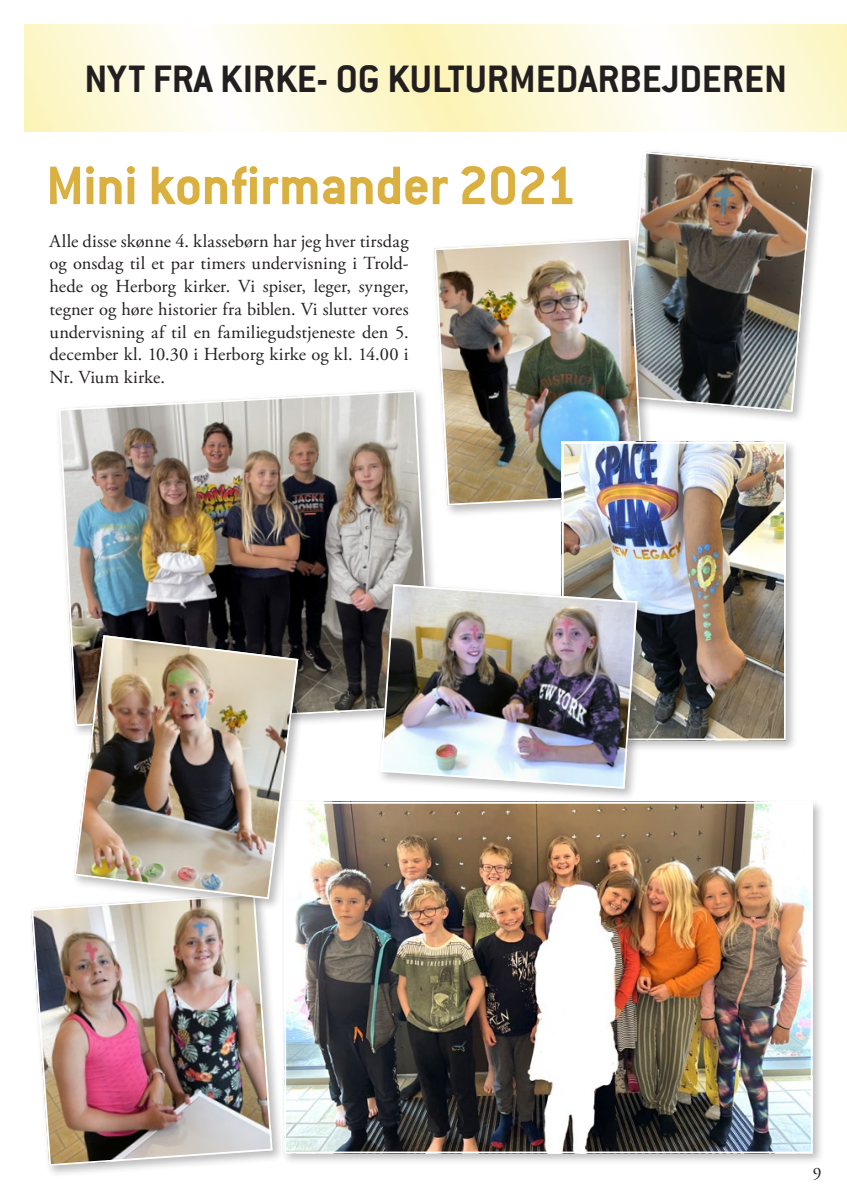
<style>
.page{position:relative;width:847px;height:1203px;background:#fff}
.page>*{position:absolute;margin:0;border:0;box-sizing:border-box;transform-origin:0 0}
.t1{font:700 59.5px "Conduit ITC";letter-spacing:-.015em;color:#dab040}
.t2{font:700 42px "Conduit ITC";color:#231f20}
.t3{font:18.38px/22.8px "Adobe Garamond Pro";letter-spacing:.005em;color:#231f20}
.t4{font:17.5px "Adobe Garamond Pro";color:#231f20}
</style>
<div class="page">
<svg style="left:25px;top:25px;width:822px;height:106px"></svg>
<img style="left:58px;top:390px;width:375px;height:332px">
<div style="left:619px;top:148px;width:207px;height:275px;background:#231f20;opacity:.3"></div>
<img style="left:621px;top:151px;width:194px;height:262px">
<div style="left:281px;top:798px;width:543px;height:367px;background:#231f20;opacity:.3"></div>
<img style="left:287px;top:805px;width:522px;height:345px">
<div style="left:284px;top:802px;width:528px;height:351px;border:2px solid #fff"></div>
<div style="left:431px;top:235px;width:224px;height:282px;background:#231f20;opacity:.3"></div>
<img style="left:433px;top:237px;width:212px;height:270px">
<div style="left:28px;top:890px;width:256px;height:288px;background:#231f20;opacity:.3"></div>
<img style="left:30px;top:892px;width:244px;height:275px">
<div style="left:70px;top:632px;width:240px;height:279px;background:#231f20;opacity:.3"></div>
<img style="left:73px;top:634px;width:226px;height:266px">
<div style="left:558px;top:438px;width:240px;height:314px;background:#231f20;opacity:.3"></div>
<img style="left:565px;top:445px;width:218px;height:292px">
<div style="left:562px;top:442px;width:224px;height:298px;border:2px solid #fff"></div>
<div style="left:376px;top:581px;width:273px;height:219px;background:#231f20;opacity:.3"></div>
<img style="left:379px;top:583px;width:259px;height:207px">
<p class="t2" style="left:85px;top:54px;width:704px">NYT FRA KIRKE- OG KULTURMEDARBEJDEREN</p>
<p class="t1" style="left:46px;top:151px;width:532px">Mini konfirmander 2021</p>
<p class="t3" style="left:50px;top:230px;width:360px">Alle disse skønne 4. klassebørn har jeg hver tirsdag og onsdag til et par timers undervisning i Trold&shy;hede og Herborg kirker. Vi spiser, leger, synger, tegner og høre historier fra biblen. Vi slutter vores undervisning af til en familiegudstjeneste den 5. december kl. 10.30 i Herborg kirke og kl. 14.00 i Nr. Vium kirke.</p>
<p class="t4" style="left:812px;top:1163px;width:10px">9</p>
</div>
